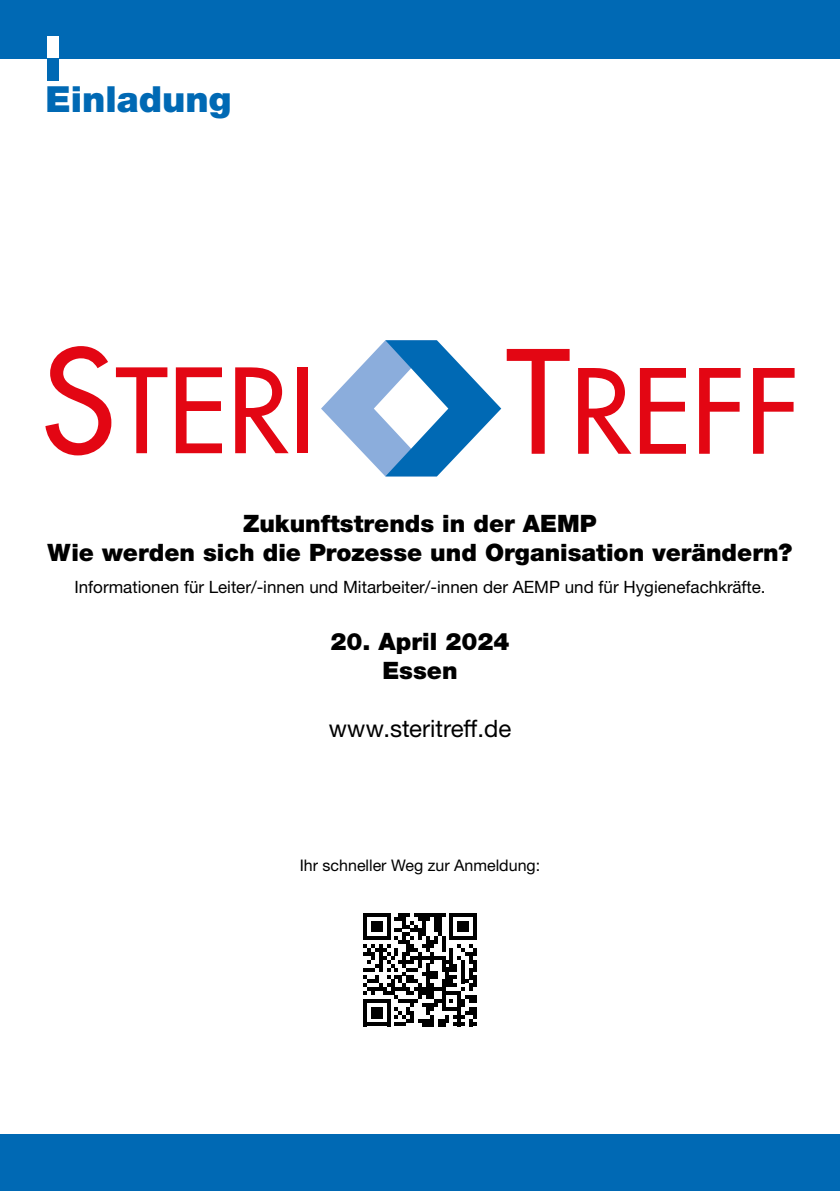
<style>
.page{position:relative;width:840px;height:1191px;background:#fff}
.page>*{position:absolute;margin:0;border:0;box-sizing:border-box;transform-origin:0 0}
.t1{font:900 36px "Helvetica Neue LTW1 G";color:#0069b4}
.t2{font:900 24px/28.8px "Helvetica Neue LTW1 G";color:#000;text-align:center}
.t3{font:24px "Helvetica Neue LTW1 G";color:#000}
.t4{font:17px "Helvetica Neue LTW1 G";color:#000}
.t5{font:16px "Helvetica Neue LTW1 G";color:#000}
</style>
<div class="page">
<svg style="left:45px;top:346px;width:122px;height:109px"></svg>
<svg style="left:176px;top:367px;width:46px;height:86px"></svg>
<svg style="left:235px;top:367px;width:53px;height:86px"></svg>
<div style="left:296px;top:367px;width:11px;height:86px;background:#e30613"></div>
<svg style="left:321px;top:340px;width:248px;height:136px"></svg>
<svg style="left:578px;top:368px;width:53px;height:86px"></svg>
<svg style="left:639px;top:368px;width:46px;height:86px"></svg>
<svg style="left:699px;top:368px;width:41px;height:86px"></svg>
<svg style="left:753px;top:368px;width:41px;height:86px"></svg>
<div style="left:0;top:0;width:839px;height:58px;background:#0069b4"></div>
<div style="left:0;top:1134px;width:839px;height:57px;background:#0069b4"></div>
<div style="left:47px;top:36px;width:12px;height:22px;background:#fff"></div>
<div style="left:47px;top:58px;width:12px;height:23px;background:#0069b4"></div>
<svg style="left:363px;top:913px;width:113px;height:113px"></svg>
<h1 class="t1" style="left:45px;top:78px;width:188px">Einladung</h1>
<p class="t2" style="left:48px;top:509px;width:745px">Zukunftstrends in der AEMP<br>Wie werden sich die Prozesse und Organisation verändern?</p>
<p class="t4" style="left:74px;top:576px;width:692px">Informationen für Leiter/-innen und Mitarbeiter/-innen der AEMP und für Hygienefachkräfte.</p>
<p class="t2" style="left:330px;top:627px;width:180px">20. April 2024<br>Essen</p>
<p class="t3" style="left:328px;top:713px;width:184px">www.steritreff.de</p>
<p class="t5" style="left:299px;top:855px;width:242px">Ihr schneller Weg zur Anmeldung:</p>
</div>
